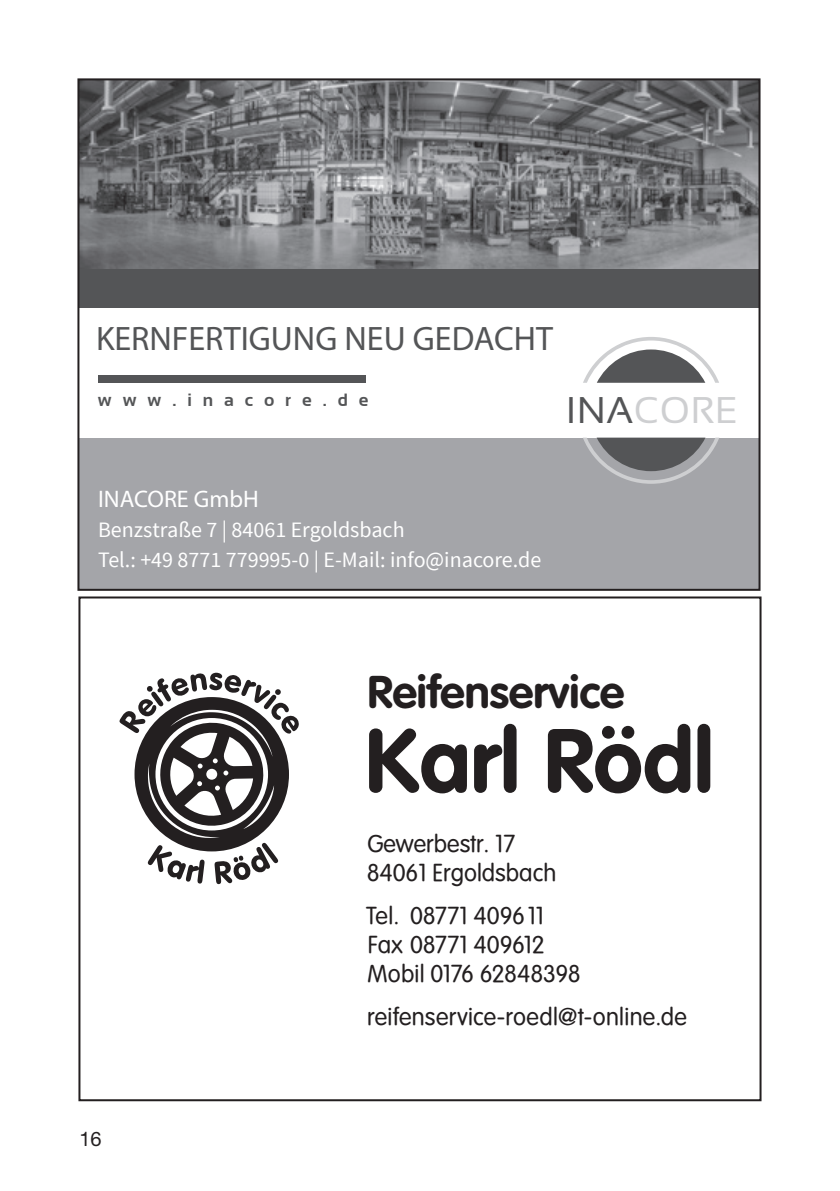
<style>
.page{position:relative;width:840px;height:1191px;background:#fff}
.page>*{position:absolute;margin:0;border:0;box-sizing:border-box;transform-origin:0 0}
.t1{font:700 89px "VAG Rounded";color:#231f20}
.t2{font:700 45.2px "VAG Rounded";color:#231f20}
.t3{font:37.2px "Sansation";letter-spacing:.02em;color:#cecfd1}
.t4{font:700 34px "Sansation";color:#545557}
.t5{font:24px/28.8px "VAG Rounded Lt Normal";color:#231f20}
.t6{font:700 24px "Sansation";color:#fff}
.t7{font:22px/30px "Source Sans Pro";color:#fff}
.t8{font:20px "Helvetica Neue";color:#231f20}
.t9{font:700 17.8px "Sansation";letter-spacing:.615em;color:#545557}
.s1{color:#545557}
</style>
<div class="page">
<div style="left:78px;top:438px;width:681px;height:152px;background:#a4a5a9"></div>
<svg style="left:583px;top:337px;width:135px;height:46px"></svg>
<svg style="left:583px;top:437px;width:136px;height:47px"></svg>
<img style="left:80px;top:81px;width:677px;height:188px">
<div style="left:78px;top:269px;width:681px;height:38px;background:#545557"></div>
<div style="left:98px;top:375px;width:268px;height:7px;background:#545557"></div>
<div style="left:77px;top:78px;width:683px;height:513px;border:2px solid #231f20"></div>
<svg style="left:119px;top:672px;width:180px;height:212px"></svg>
<div style="left:78px;top:596px;width:683px;height:505px;border:2px solid #231f20"></div>
<h3 class="t4" style="left:96px;top:318px;width:458px">KERNFERTIGUNG NEU GEDACHT</h3>
<p class="t9" style="left:98px;top:390px;width:272px">www.inacore.de</p>
<h3 class="t3" style="left:565px;top:389px;width:173px"><span class="s1">INA</span>CORE</h3>
<p class="t6" style="left:98px;top:484px;width:162px">INACORE GmbH</p>
<p class="t7" style="left:98px;top:515px;width:444px">Benzstraße 7 | 84061 Ergoldsbach<br>Tel.: +49 8771 779995-0 | E-Mail: info@inacore.de</p>
<h2 class="t2" style="left:367px;top:665px;width:258px">Reifenservice</h2>
<h1 class="t1" style="left:365px;top:708px;width:350px">Karl Rödl</h1>
<p class="t8" style="left:79px;top:1126px;width:24px">16</p>
<p class="t5" style="left:367px;top:829px;width:191px">Gewerbestr. 17<br>84061 Ergoldsbach</p>
<p class="t5" style="left:366px;top:901px;width:216px">Tel. 08771 409611<br>Fax 08771 409612<br>Mobil 0176 62848398</p>
<p class="t5" style="left:367px;top:1001px;width:321px">reifenservice-roedl@t-online.de</p>
</div>
